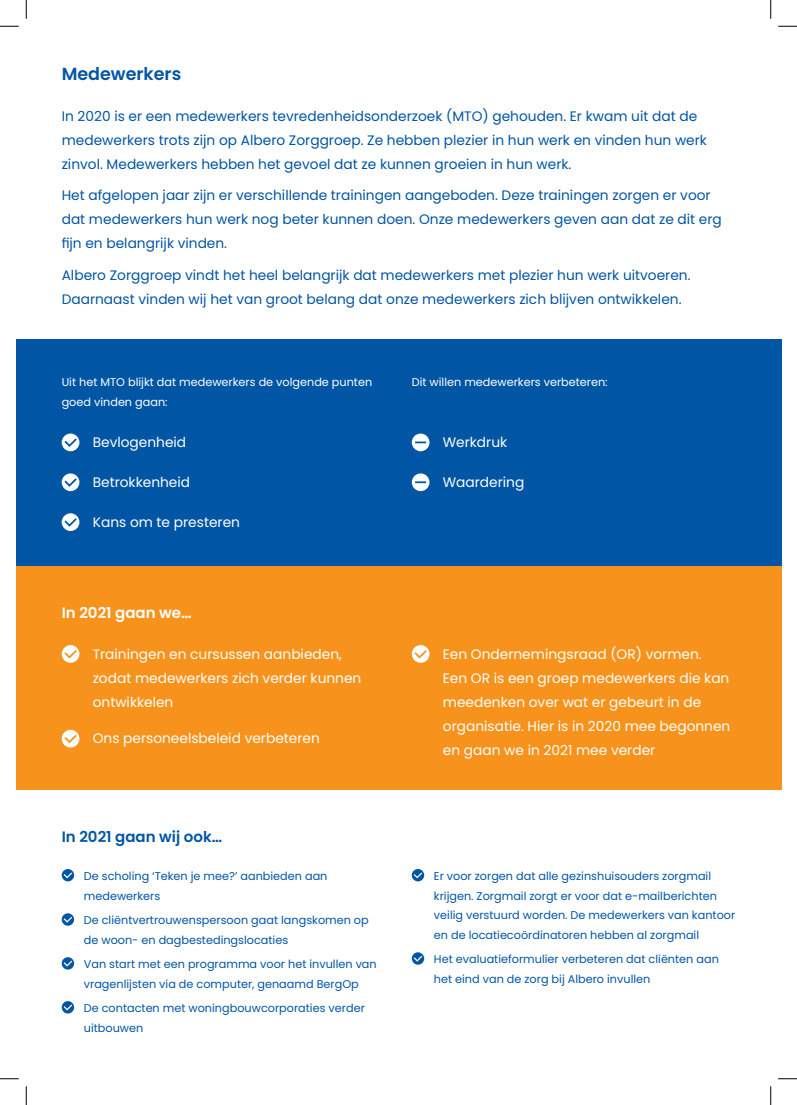
<style>
.page{position:relative;width:797px;height:1105px;background:#fff}
.page>*{position:absolute;margin:0;border:0;box-sizing:border-box;transform-origin:0 0}
.t1{font:600 17.5px "Poppins";color:#0155a5}
.t2{font:600 15px "Poppins";color:#0155a5}
.t3{font:600 15px "Poppins";color:#fff}
.t4{font:13.75px/24px "Poppins";color:#0155a5}
.t5{font:13.75px/24px "Poppins";color:#fff}
.t6{font:11.25px/19.8px "Poppins";color:#0155a5}
.t7{font:11.25px/19.8px "Poppins";color:#fff}
</style>
<div class="page">
<div style="left:16px;top:339px;width:765px;height:227px;background:#0155a5"></div>
<svg style="left:62px;top:434px;width:17px;height:17px"></svg>
<svg style="left:62px;top:473px;width:17px;height:18px"></svg>
<svg style="left:62px;top:513px;width:17px;height:18px"></svg>
<div style="left:16px;top:566px;width:765px;height:224px;background:#f7931d"></div>
<svg style="left:62px;top:869px;width:12px;height:12px"></svg>
<svg style="left:62px;top:913px;width:12px;height:13px"></svg>
<svg style="left:62px;top:1001px;width:12px;height:12px"></svg>
<svg style="left:62px;top:957px;width:12px;height:13px"></svg>
<svg style="left:412px;top:869px;width:12px;height:12px"></svg>
<svg style="left:62px;top:645px;width:17px;height:18px"></svg>
<svg style="left:62px;top:730px;width:17px;height:17px"></svg>
<svg style="left:412px;top:645px;width:17px;height:18px"></svg>
<svg style="left:412px;top:952px;width:12px;height:13px"></svg>
<svg style="left:412px;top:434px;width:17px;height:17px"></svg>
<svg style="left:412px;top:473px;width:17px;height:18px"></svg>
<svg style="left:0;top:25px;width:19px;height:2px"></svg>
<svg style="left:778px;top:25px;width:19px;height:2px"></svg>
<svg style="left:0;top:1078px;width:19px;height:1px"></svg>
<svg style="left:778px;top:1078px;width:19px;height:1px"></svg>
<svg style="left:25px;top:0;width:2px;height:19px"></svg>
<svg style="left:25px;top:1086px;width:2px;height:19px"></svg>
<svg style="left:770px;top:0;width:1px;height:19px"></svg>
<svg style="left:770px;top:1086px;width:1px;height:19px"></svg>
<p class="t1" style="left:62px;top:64px;width:121px">Medewerkers</p>
<p class="t4" style="left:62px;top:104px;width:647px">In 2020 is er een medewerkers tevredenheidsonderzoek (MTO) gehouden. Er kwam uit dat de medewerkers trots zijn op Albero Zorggroep. Ze hebben plezier in hun werk en vinden hun werk zinvol. Medewerkers hebben het gevoel dat ze kunnen groeien in hun werk.</p>
<p class="t4" style="left:62px;top:184px;width:661px">Het afgelopen jaar zijn er verschillende trainingen aangeboden. Deze trainingen zorgen er voor dat medewerkers hun werk nog beter kunnen doen. Onze medewerkers geven aan dat ze dit erg fijn en belangrijk vinden.</p>
<p class="t4" style="left:62px;top:263px;width:630px">Albero Zorggroep vindt het heel belangrijk dat medewerkers met plezier hun werk uitvoeren.<br>Daarnaast vinden wij het van groot belang dat onze medewerkers zich blijven ontwikkelen.</p>
<p class="t7" style="left:62px;top:373px;width:312px">Uit het MTO blijkt dat medewerkers de volgende punten goed vinden gaan:</p>
<p class="t5" style="left:93px;top:430px;width:95px">Bevlogenheid</p>
<p class="t5" style="left:93px;top:470px;width:99px">Betrokkenheid</p>
<p class="t5" style="left:93px;top:510px;width:149px">Kans om te presteren</p>
<p class="t3" style="left:62px;top:604px;width:131px">In 2021 gaan we…</p>
<p class="t5" style="left:93px;top:642px;width:270px">Trainingen en cursussen aanbieden, zodat medewerkers zich verder kunnen ontwikkelen</p>
<p class="t5" style="left:93px;top:727px;width:229px">Ons personeelsbeleid verbeteren</p>
<p class="t2" style="left:62px;top:827px;width:162px">In 2021 gaan wij ook…</p>
<p class="t6" style="left:84px;top:866px;width:245px">De scholing ‘Teken je mee?’ aanbieden aan medewerkers</p>
<p class="t6" style="left:84px;top:910px;width:286px">De cliëntvertrouwenspersoon gaat langskomen op de woon- en dagbestedingslocaties</p>
<p class="t6" style="left:84px;top:954px;width:294px">Van start met een programma voor het invullen van vragenlijsten via de computer, genaamd BergOp</p>
<p class="t6" style="left:84px;top:998px;width:282px">De contacten met woningbouwcorporaties verder uitbouwen</p>
<p class="t7" style="left:412px;top:373px;width:197px">Dit willen medewerkers verbeteren:</p>
<p class="t5" style="left:443px;top:430px;width:66px">Werkdruk</p>
<p class="t5" style="left:443px;top:470px;width:83px">Waardering</p>
<p class="t5" style="left:443px;top:642px;width:289px">Een Ondernemingsraad (OR) vormen.<br>Een OR is een groep medewerkers die kan meedenken over wat er gebeurt in de organisatie. Hier is in 2020 mee begonnen en gaan we in 2021 mee verder</p>
<p class="t6" style="left:434px;top:866px;width:303px">Er voor zorgen dat alle gezinshuisouders zorgmail krijgen. Zorgmail zorgt er voor dat e-mailberichten veilig verstuurd worden. De medewerkers van kantoor en de locatiecoördinatoren hebben al zorgmail</p>
<p class="t6" style="left:434px;top:949px;width:286px">Het evaluatieformulier verbeteren dat cliënten aan het eind van de zorg bij Albero invullen</p>
</div>
